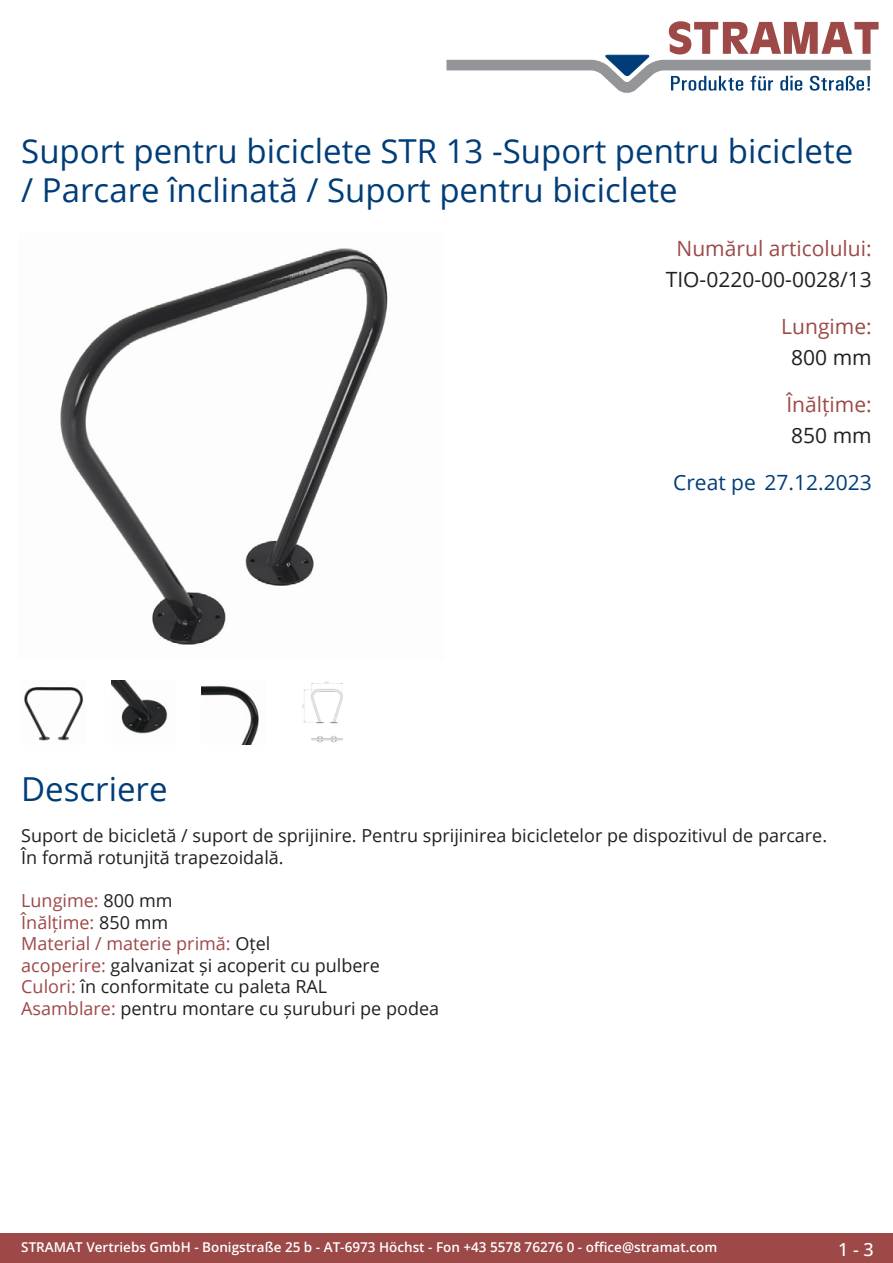
<style>
.page{position:relative;width:893px;height:1263px;background:#fff}
.page>*{position:absolute;margin:0;border:0;box-sizing:border-box;transform-origin:0 0}
.Produkttitel{font:33px/39.6px "Open Sans";color:#003d78}
.TechDaten_Überschrif{font:21px "Open Sans";color:#9c4948}
.TechDaten_Inhalt{font:21px "Open Sans";color:#231f20}
.Erstellungsdatum{font:21px "Open Sans";color:#003d78}
.Beschreibung_Text{font:18px/21.6px "Open Sans";color:#231f20}
.t1{font:500 18px "Open Sans";color:#fff}
.t2{font:600 13.5px "Open Sans";color:#fff}
.s1{color:#9c4948}
</style>
<div class="page">
<div style="left:0;top:1233px;width:893px;height:30px;background:#9c4948"></div>
<svg style="left:446px;top:21px;width:433px;height:72px"></svg>
<img style="left:60px;top:248px;width:328px;height:397px">
<img style="left:24px;top:687px;width:59px;height:54px">
<img style="left:112px;top:680px;width:56px;height:54px">
<img style="left:202px;top:685px;width:57px;height:59px">
<img style="left:302px;top:681px;width:41px;height:62px">
<p class="Produkttitel" style="left:21px;top:130px;width:833px">Suport pentru biciclete STR 13 -Suport pentru biciclete / Parcare înclinată / Suport pentru biciclete</p>
<p class="TechDaten_Überschrif" style="left:677px;top:234px;width:197px">Numărul articolului:</p>
<p class="TechDaten_Inhalt" style="left:666px;top:265px;width:207px">TIO-0220-00-0028/13</p>
<p class="TechDaten_Überschrif" style="left:781px;top:312px;width:92px">Lungime:</p>
<p class="TechDaten_Inhalt" style="left:791px;top:343px;width:82px">800 mm</p>
<p class="TechDaten_Überschrif" style="left:786px;top:390px;width:87px">Înălțime:</p>
<p class="TechDaten_Inhalt" style="left:791px;top:421px;width:82px">850 mm</p>
<p class="Erstellungsdatum" style="left:673px;top:468px;width:200px">Creat pe 27.12.2023</p>
<p class="Produkttitel" style="left:21px;top:768px;width:148px">Descriere</p>
<p class="Beschreibung_Text" style="left:21px;top:824px;width:807px">Suport de bicicletă / suport de sprijinire. Pentru sprijinirea bicicletelor pe dispozitivul de parcare.<br>În formă rotunjită trapezoidală.</p>
<p class="Beschreibung_Text" style="left:21px;top:889px;width:419px"><span class="s1">Lungime:</span> 800 mm<br><span class="s1">Înălțime:</span> 850 mm<br><span class="s1">Material / materie primă:</span> Oțel<br><span class="s1">acoperire:</span> galvanizat și acoperit cu pulbere<br><span class="s1">Culori:</span> în conformitate cu paleta RAL<br><span class="s1">Asamblare:</span> pentru montare cu șuruburi pe podea</p>
<p class="t2" style="left:21px;top:1238px;width:698px">STRAMAT Vertriebs GmbH - Bonigstraße 25 b - AT-6973 Höchst - Fon +43 5578 76276 0 - office@stramat.com</p>
<p class="t1" style="left:838px;top:1237px;width:37px">1 - 3</p>
</div>
